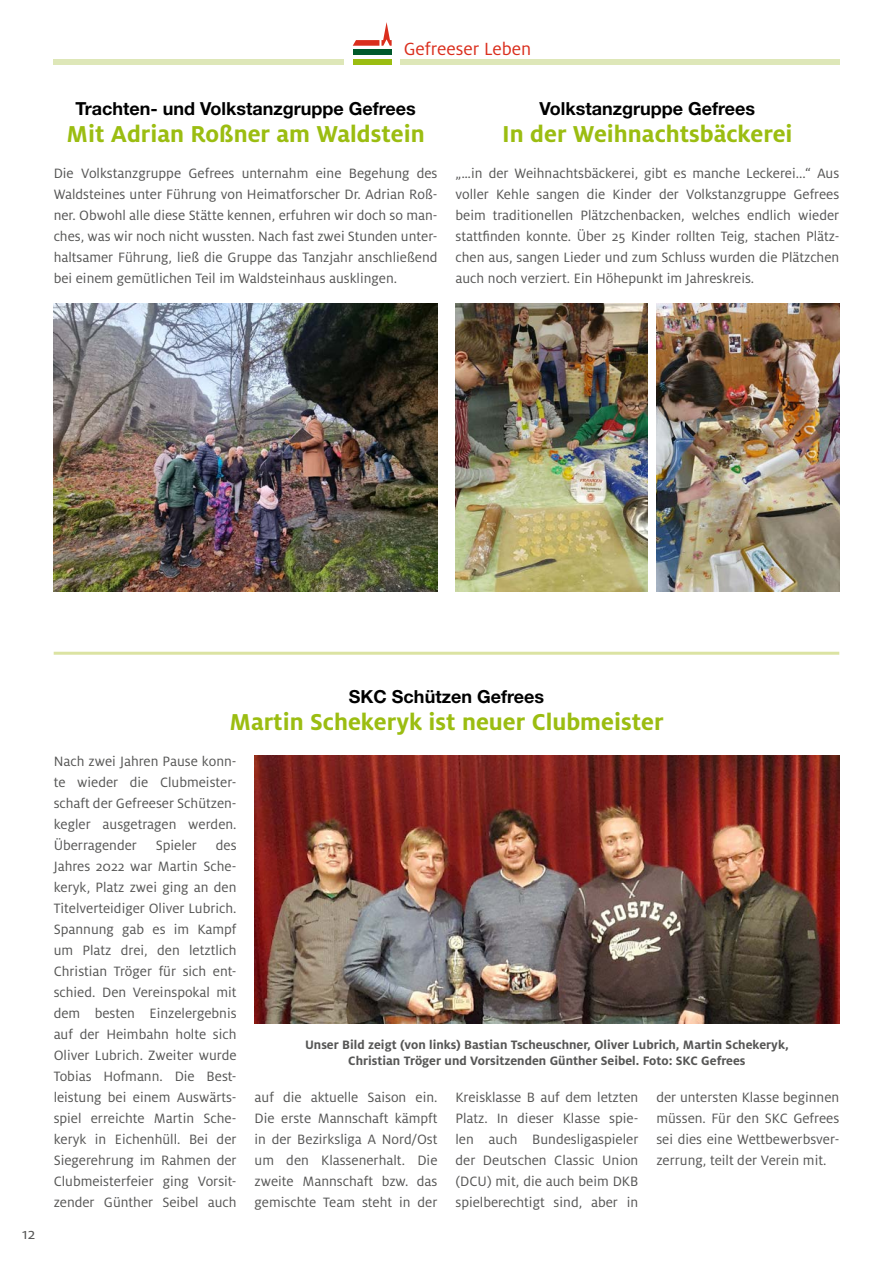
<style>
.page{position:relative;width:893px;height:1263px;background:#fff}
.page>*{position:absolute;margin:0;border:0;box-sizing:border-box;transform-origin:0 0}
.t1{font:700 25.5px "Milo OT";color:#9bbd11}
.t2{font:19.5px "Milo OT";color:#da2e1d}
.t3{font:700 18px "Helvetica Neue LT";color:#000}
.t4{font:16.5px "Milo OT";color:#565655}
.t5{font:15px/21px "Milo OT";color:#565655;text-align:justify}
.t6{font:700 13.5px/16.5px "Milo OT";color:#565655;text-align:center}
</style>
<div class="page">
<div style="left:353px;top:50px;width:39px;height:5px;background:#00592a"></div>
<div style="left:353px;top:59px;width:39px;height:6px;background:#9bbd11"></div>
<svg style="left:353px;top:22px;width:39px;height:24px"></svg>
<div style="left:400px;top:59px;width:439px;height:6px;background:#dee7b8"></div>
<div style="left:54px;top:59px;width:290px;height:6px;background:#dee7b8"></div>
<img style="left:455px;top:304px;width:192px;height:287px">
<img style="left:656px;top:304px;width:183px;height:287px">
<img style="left:54px;top:304px;width:383px;height:287px">
<img style="left:255px;top:756px;width:584px;height:267px">
<hr style="left:54px;top:652px;width:785px;height:3px;background:#b8c745">
<h2 class="t2" style="left:404px;top:38px;width:129px">Gefreeser Leben</h2>
<p class="t3" style="left:75px;top:97px;width:342px">Trachten- und Volkstanzgruppe Gefrees</p>
<h1 class="t1" style="left:66px;top:119px;width:360px">Mit Adrian Roßner am Waldstein</h1>
<p class="t5" style="left:54px;top:162px;width:385px">Die Volkstanzgruppe Gefrees unternahm eine Begehung des Waldsteines unter Führung von Heimatforscher Dr. Adrian Roß&shy;ner. Obwohl alle diese Stätte kennen, erfuhren wir doch so man&shy;ches, was wir noch nicht wussten. Nach fast zwei Stunden unter&shy;haltsamer Führung, ließ die Gruppe das Tanzjahr anschließend bei einem gemütlichen Teil im Waldsteinhaus ausklingen.</p>
<p class="t3" style="left:540px;top:97px;width:217px">Volkstanzgruppe Gefrees</p>
<h1 class="t1" style="left:502px;top:119px;width:292px">In der Weihnachtsbäckerei</h1>
<p class="t5" style="left:455px;top:162px;width:385px">„…in der Weihnachtsbäckerei, gibt es manche Leckerei...“ Aus voller Kehle sangen die Kinder der Volkstanzgruppe Gefrees beim traditionellen Plätzchenbacken, welches endlich wieder stattfinden konnte. Über 25 Kinder rollten Teig, stachen Plätz&shy;chen aus, sangen Lieder und zum Schluss wurden die Plätzchen auch noch verziert. Ein Höhepunkt im Jahreskreis.</p>
<p class="t4" style="left:22px;top:1225px;width:15px">12</p>
<p class="t3" style="left:349px;top:685px;width:197px">SKC Schützen Gefrees</p>
<h1 class="t1" style="left:229px;top:707px;width:436px">Martin Schekeryk ist neuer Clubmeister</h1>
<p class="t5" style="left:54px;top:750px;width:184px">Nach zwei Jahren Pause konn&shy;te wieder die Clubmeister&shy;schaft der Gefreeser Schützen&shy;kegler ausgetragen werden.<br>Überragender</p>
<p class="t5" style="left:156px;top:834px;width:43px">Spieler</p>
<p class="t5" style="left:54px;top:834px;width:184px;text-indent:162px">des Jahres 2022 war Martin Sche&shy;keryk, Platz zwei ging an den Titelverteidiger Oliver Lubrich.<br>Spannung gab es im Kampf um Platz drei, den letztlich Christian Tröger für sich ent&shy;schied. Den Vereinspokal mit dem besten Einzelergebnis auf der Heimbahn holte sich Oliver Lubrich. Zweiter wurde Tobias Hofmann. Die Best&shy;leistung bei einem Auswärts&shy;spiel erreichte Martin Sche&shy;keryk in Eichenhüll. Bei der Siegerehrung im Rahmen der Clubmeisterfeier ging Vorsit&shy;zender Günther Seibel auch</p>
<p class="t6" style="left:305px;top:1036px;width:485px">Unser Bild zeigt (von links) Bastian Tscheuschner, Oliver Lubrich, Martin Schekeryk,<br>Christian Tröger und Vorsitzenden Günther Seibel. Foto: SKC Gefrees</p>
<p class="t5" style="left:255px;top:1086px;width:184px">auf die aktuelle Saison ein.<br>Die erste Mannschaft kämpft in der Bezirksliga A Nord/Ost um den Klassenerhalt. Die zweite Mannschaft bzw. das gemischte Team steht in der</p>
<p class="t5" style="left:455px;top:1086px;width:184px">Kreisklasse B auf dem letzten Platz. In dieser Klasse spie&shy;len auch Bundesligaspieler der Deutschen Classic Union (DCU) mit, die auch beim DKB spielberechtigt sind, aber in</p>
<p class="t5" style="left:656px;top:1086px;width:184px">der untersten Klasse beginnen müssen. Für den SKC Gefrees sei dies eine Wettbewerbsver&shy;zerrung, teilt der Verein mit.</p>
</div>
